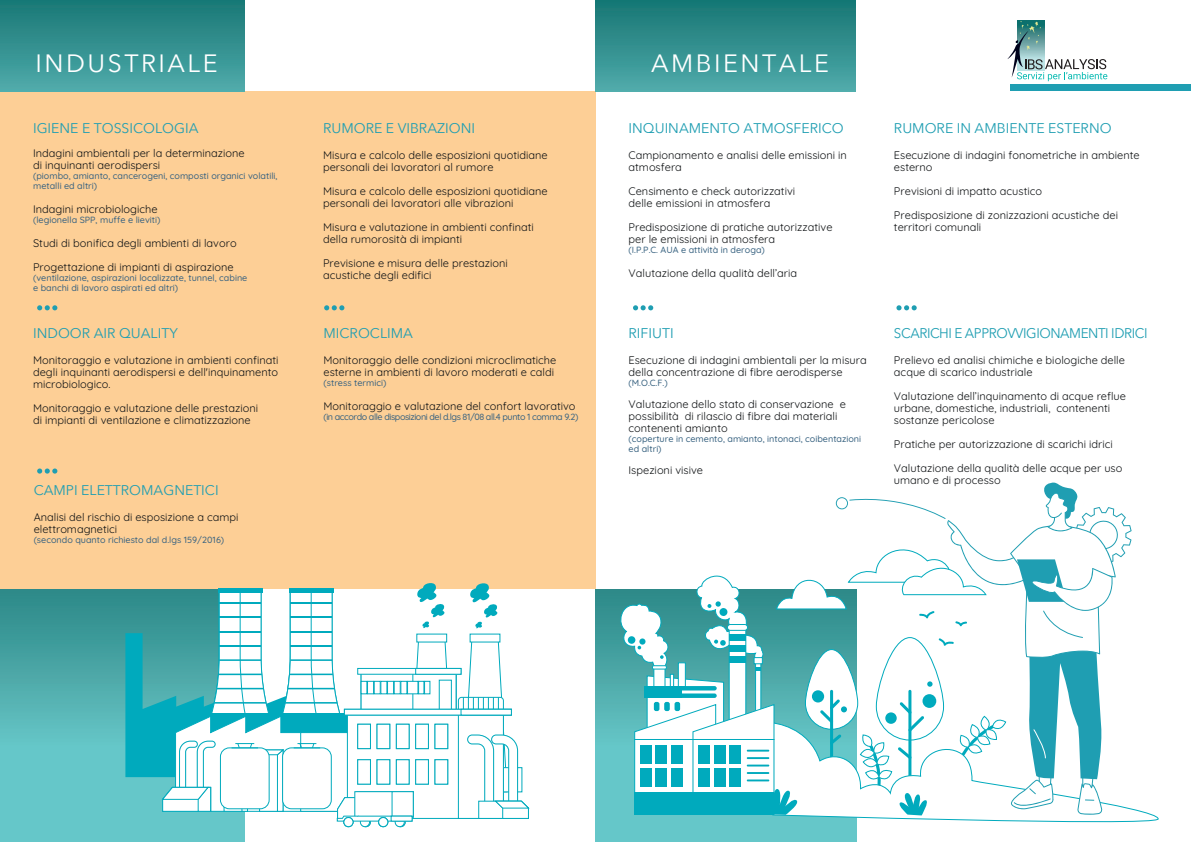
<style>
.page{position:relative;width:1191px;height:842px;background:#fff}
.page>*{position:absolute;margin:0;border:0;box-sizing:border-box;transform-origin:0 0}
.t1{font:25px "Avenir Next";letter-spacing:.1em;color:#fff}
.t2{font:14px "Avenir Next";color:#1f9eb2}
.t3{font:14px "Avenir Next";letter-spacing:-.03em;color:#1f9eb2;scale:.96 1}
.t4{font:300 11px/12px "Quicksand";color:#101315}
.t5{font:300 9px/10px "Quicksand";color:#396381}
.t6{font:300 9px "Quicksand";letter-spacing:-.045em;color:#396381}
</style>
<div class="page">
<div style="left:0;top:92px;width:595px;height:497px;background:#fdcf96"></div>
<div style="left:595px;top:0;width:260px;height:91px;background:linear-gradient(to bottom,#167673,#4faaaa)"></div>
<div style="left:0;top:0;width:245px;height:91px;background:linear-gradient(to bottom,#187775,#4faaaa)"></div>
<div style="left:0;top:589px;width:245px;height:253px;background:linear-gradient(to bottom,#35908e,#73d6d8)"></div>
<svg style="left:595px;top:589px;width:261px;height:253px;background:#5abbbc"></svg>
<div style="left:361px;top:817px;width:10px;height:10px;border:1px solid #00aabd;border-radius:50%"></div>
<div style="left:360px;top:817px;width:9px;height:10px;background:#fff;border-radius:50%"></div>
<div style="left:360px;top:817px;width:10px;height:10px;border:1px solid #00aabd;border-radius:50%"></div>
<div style="left:395px;top:817px;width:11px;height:10px;border:1px solid #00aabd;border-radius:50%"></div>
<div style="left:395px;top:817px;width:9px;height:10px;background:#fff;border-radius:50%"></div>
<div style="left:395px;top:817px;width:10px;height:10px;border:1px solid #00aabd;border-radius:50%"></div>
<svg style="left:125px;top:583px;width:405px;height:239px"></svg>
<svg style="left:390px;top:816px;width:22px;height:6px"></svg>
<div style="left:344px;top:817px;width:9px;height:10px;background:#fff;border-radius:50%"></div>
<div style="left:343px;top:817px;width:10px;height:10px;border:1px solid #00aabd;border-radius:50%"></div>
<div style="left:379px;top:817px;width:9px;height:10px;background:#fff;border-radius:50%"></div>
<div style="left:378px;top:817px;width:10px;height:10px;border:1px solid #00aabd;border-radius:50%"></div>
<div style="left:1010px;top:85px;width:181px;height:6px;background:#1f9eb2"></div>
<svg style="left:615px;top:483px;width:543px;height:344px"></svg>
<svg style="left:37px;top:305px;width:20px;height:5px"></svg>
<svg style="left:37px;top:468px;width:20px;height:6px"></svg>
<svg style="left:324px;top:305px;width:20px;height:5px"></svg>
<svg style="left:633px;top:305px;width:20px;height:5px"></svg>
<svg style="left:896px;top:305px;width:20px;height:5px"></svg>
<div style="left:1017px;top:20px;width:27px;height:50px;background:#0b706d"></div>
<svg style="left:1007px;top:21px;width:100px;height:60px"></svg>
<h1 class="t1" style="left:35px;top:42px;width:184px">INDUSTRIALE</h1>
<h1 class="t1" style="left:651px;top:42px;width:179px">AMBIENTALE</h1>
<p class="t2" style="left:33px;top:116px;width:167px">IGIENE E TOSSICOLOGIA</p>
<p class="t4" style="left:33px;top:146px;width:213px">Indagini ambientali per la determinazione di inquinanti aerodispersi</p>
<p class="t5" style="left:33px;top:170px;width:246px">(piombo, amianto, cancerogeni, composti organici volatili, metalli ed altri)</p>
<p class="t4" style="left:33px;top:202px;width:126px">Indagini microbiologiche</p>
<p class="t5" style="left:33px;top:214px;width:129px">(legionella SPP, muffe e lieviti)</p>
<p class="t4" style="left:33px;top:230px;width:205px;line-height:24px">Studi di bonifica degli ambienti di lavoro<br>Progettazione di impianti di aspirazione</p>
<p class="t5" style="left:33px;top:272px;width:216px">(ventilazione, aspirazioni localizzate, tunnel, cabine e banchi di lavoro aspirati ed altri)</p>
<p class="t2" style="left:33px;top:321px;width:146px">INDOOR AIR QUALITY</p>
<p class="t4" style="left:33px;top:353px;width:247px;text-align:justify">Monitoraggio e valutazione in ambienti confinati degli inquinanti aerodispersi e dell'inquinamento microbiologico.</p>
<p class="t4" style="left:33px;top:401px;width:226px">Monitoraggio e valutazione delle prestazioni di impianti di ventilazione e climatizzazione</p>
<p class="t2" style="left:34px;top:479px;width:186px">CAMPI ELETTROMAGNETICI</p>
<p class="t4" style="left:34px;top:510px;width:206px">Analisi del rischio di esposizione a campi elettromagnetici</p>
<p class="t5" style="left:34px;top:534px;width:192px">(secondo quanto richiesto dal d.lgs 159/2016)</p>
<p class="t2" style="left:323px;top:116px;width:153px">RUMORE E VIBRAZIONI</p>
<p class="t4" style="left:323px;top:148px;width:226px">Misura e calcolo delle esposizioni quotidiane personali dei lavoratori al rumore</p>
<p class="t4" style="left:323px;top:184px;width:226px">Misura e calcolo delle esposizioni quotidiane personali dei lavoratori alle vibrazioni</p>
<p class="t4" style="left:323px;top:220px;width:212px">Misura e valutazione in ambienti confinati della rumorosità di impianti</p>
<p class="t4" style="left:323px;top:256px;width:186px">Previsione e misura delle prestazioni acustiche degli edifici</p>
<p class="t2" style="left:323px;top:321px;width:91px">MICROCLIMA</p>
<p class="t4" style="left:323px;top:353px;width:234px">Monitoraggio delle condizioni microclimatiche esterne in ambienti di lavoro moderati e caldi</p>
<p class="t5" style="left:323px;top:377px;width:64px">(stress termici)</p>
<p class="t4" style="left:323px;top:399px;width:253px">Monitoraggio e valutazione del confort lavorativo</p>
<p class="t6" style="left:323px;top:410px;width:256px">(in accordo alle disposizioni del d.lgs 81/08 all.4 punto 1 comma 9.2)</p>
<p class="t2" style="left:628px;top:116px;width:217px">INQUINAMENTO ATMOSFERICO</p>
<p class="t4" style="left:628px;top:148px;width:220px">Campionamento e analisi delle emissioni in atmosfera</p>
<p class="t4" style="left:628px;top:184px;width:168px">Censimento e check autorizzativi delle emissioni in atmosfera</p>
<p class="t4" style="left:628px;top:220px;width:205px">Predisposizione di pratiche autorizzative per le emissioni in atmosfera</p>
<p class="t5" style="left:628px;top:244px;width:138px">(I.P.P.C. AUA e attività in deroga)</p>
<p class="t4" style="left:628px;top:266px;width:170px">Valutazione della qualità dell’aria</p>
<p class="t2" style="left:628px;top:321px;width:47px">RIFIUTI</p>
<p class="t4" style="left:628px;top:353px;width:240px">Esecuzione di indagini ambientali per la misura della concentrazione di fibre aerodisperse</p>
<p class="t5" style="left:628px;top:377px;width:41px">(M.O.C.F.)</p>
<p class="t4" style="left:628px;top:397px;width:219px">Valutazione dello stato di conservazione e possibilità di rilascio di fibre dai materiali contenenti amianto</p>
<p class="t5" style="left:628px;top:433px;width:234px">(coperture in cemento, amianto, intonaci, coibentazioni ed altri)</p>
<p class="t4" style="left:628px;top:463px;width:76px">Ispezioni visive</p>
<p class="t2" style="left:894px;top:116px;width:219px">RUMORE IN AMBIENTE ESTERNO</p>
<p class="t4" style="left:894px;top:148px;width:247px">Esecuzione di indagini fonometriche in ambiente esterno</p>
<p class="t4" style="left:894px;top:178px;width:225px;line-height:24px">Previsioni di impatto acustico<br>Predisposizione di zonizzazioni acustiche dei</p>
<p class="t4" style="left:894px;top:220px;width:89px">territori comunali</p>
<p class="t3" style="left:894px;top:321px;width:266px">SCARICHI E APPROVVIGIONAMENTI IDRICI</p>
<p class="t4" style="left:894px;top:353px;width:232px">Prelievo ed analisi chimiche e biologiche delle acque di scarico industriale</p>
<p class="t4" style="left:894px;top:389px;width:234px">Valutazione dell’inquinamento di acque reflue urbane, domestiche, industriali, contenenti sostanze pericolose</p>
<p class="t4" style="left:894px;top:431px;width:230px;line-height:24px">Pratiche per autorizzazione di scarichi idrici<br>Valutazione della qualità delle acque per uso</p>
<p class="t4" style="left:894px;top:473px;width:108px">umano e di processo</p>
</div>
